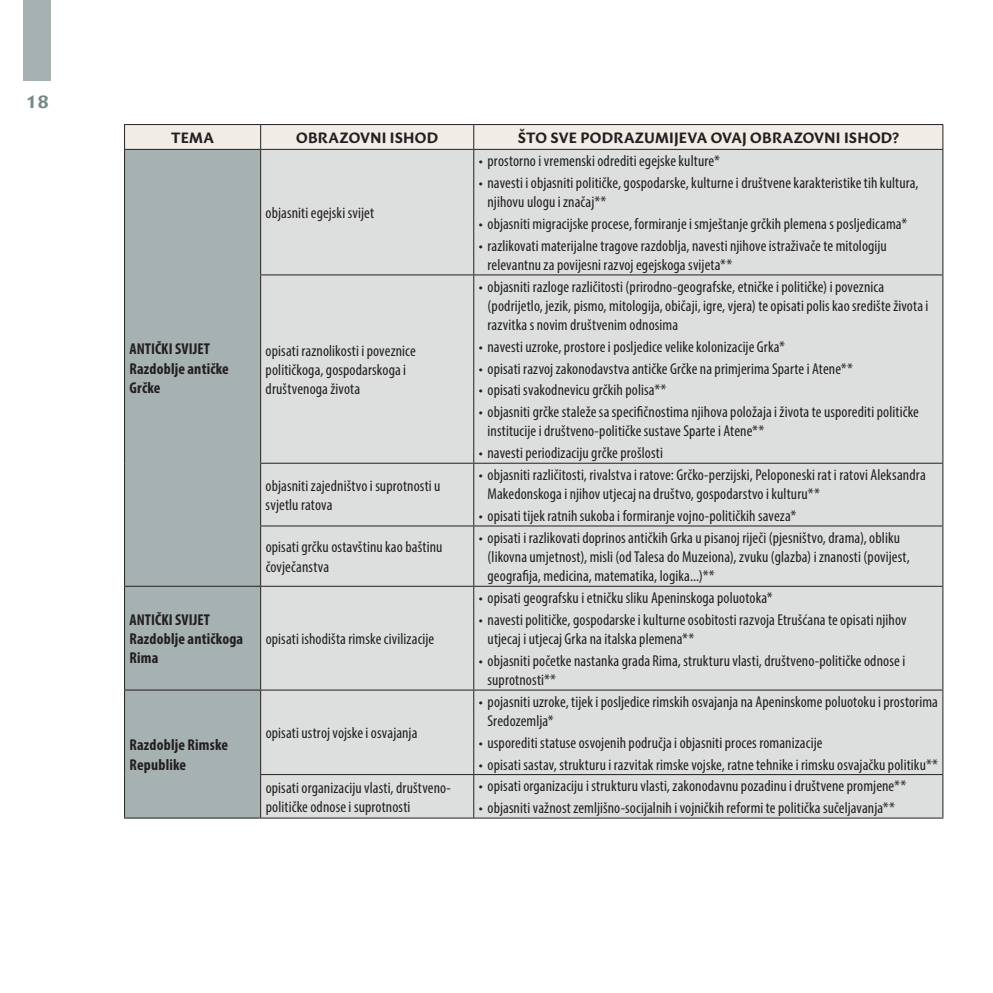
<style>
.page{position:relative;width:993px;height:993px;background:#fff}
.page>*{position:absolute;margin:0;border:0;box-sizing:border-box;transform-origin:0 0}
.t1{font:700 17.5px "Lithos Pro";color:#768a8b}
.t2{font:condensed 15.75px/19.2px "Myriad Pro";letter-spacing:.01em;color:#231f20}
.t3{font:700 condensed 15.75px/19.2px "Myriad Pro";letter-spacing:.01em;color:#231f20}
.t4{font:700 14.88px "Sharik Sans";letter-spacing:.015em;color:#231f20}
</style>
<div class="page">
<div style="left:24px;top:0;width:27px;height:81px;background:#a6b1b1"></div>
<div style="left:125px;top:150px;width:135px;height:667px;background:#a6b1b1"></div>
<div style="left:261px;top:150px;width:681px;height:667px;background:#dddfdf"></div>
<hr style="left:124px;top:150px;width:1px;height:125px;background:#231f20">
<hr style="left:124px;top:275px;width:1px;height:188px;background:#231f20">
<hr style="left:124px;top:463px;width:1px;height:63px;background:#231f20">
<hr style="left:124px;top:526px;width:1px;height:59px;background:#231f20">
<hr style="left:124px;top:585px;width:136px;height:1px;background:#231f20">
<hr style="left:124px;top:586px;width:1px;height:103px;background:#231f20">
<hr style="left:124px;top:689px;width:136px;height:1px;background:#231f20">
<hr style="left:124px;top:690px;width:1px;height:84px;background:#231f20">
<hr style="left:124px;top:774px;width:1px;height:43px;background:#231f20">
<hr style="left:260px;top:150px;width:1px;height:124px;background:#231f20">
<hr style="left:473px;top:150px;width:1px;height:124px;background:#231f20">
<hr style="left:942px;top:150px;width:1px;height:124px;background:#231f20">
<hr style="left:260px;top:274px;width:213px;height:1px;background:#231f20">
<hr style="left:260px;top:275px;width:1px;height:187px;background:#231f20">
<hr style="left:473px;top:274px;width:470px;height:1px;background:#231f20">
<hr style="left:473px;top:275px;width:1px;height:187px;background:#231f20">
<hr style="left:942px;top:275px;width:1px;height:187px;background:#231f20">
<hr style="left:260px;top:462px;width:213px;height:1px;background:#231f20">
<hr style="left:260px;top:463px;width:1px;height:62px;background:#231f20">
<hr style="left:473px;top:462px;width:470px;height:1px;background:#231f20">
<hr style="left:473px;top:463px;width:1px;height:62px;background:#231f20">
<hr style="left:942px;top:463px;width:1px;height:62px;background:#231f20">
<hr style="left:260px;top:525px;width:213px;height:1px;background:#231f20">
<hr style="left:260px;top:526px;width:1px;height:59px;background:#231f20">
<hr style="left:473px;top:525px;width:470px;height:1px;background:#231f20">
<hr style="left:473px;top:526px;width:1px;height:59px;background:#231f20">
<hr style="left:942px;top:526px;width:1px;height:59px;background:#231f20">
<hr style="left:260px;top:585px;width:213px;height:1px;background:#231f20">
<hr style="left:260px;top:586px;width:1px;height:103px;background:#231f20">
<hr style="left:473px;top:585px;width:470px;height:1px;background:#231f20">
<hr style="left:473px;top:586px;width:1px;height:103px;background:#231f20">
<hr style="left:942px;top:586px;width:1px;height:103px;background:#231f20">
<hr style="left:260px;top:689px;width:213px;height:1px;background:#231f20">
<hr style="left:260px;top:690px;width:1px;height:83px;background:#231f20">
<hr style="left:473px;top:689px;width:470px;height:1px;background:#231f20">
<hr style="left:473px;top:690px;width:1px;height:83px;background:#231f20">
<hr style="left:942px;top:690px;width:1px;height:83px;background:#231f20">
<hr style="left:260px;top:773px;width:213px;height:1px;background:#231f20">
<hr style="left:260px;top:774px;width:1px;height:43px;background:#231f20">
<hr style="left:473px;top:773px;width:470px;height:1px;background:#231f20">
<hr style="left:473px;top:774px;width:1px;height:43px;background:#231f20">
<hr style="left:942px;top:774px;width:1px;height:43px;background:#231f20">
<hr style="left:124px;top:817px;width:136px;height:1px;background:#231f20">
<hr style="left:260px;top:817px;width:213px;height:1px;background:#231f20">
<hr style="left:473px;top:817px;width:470px;height:1px;background:#231f20">
<hr style="left:124px;top:149px;width:136px;height:1px;background:#231f20">
<hr style="left:260px;top:149px;width:213px;height:1px;background:#231f20">
<hr style="left:473px;top:149px;width:470px;height:1px;background:#231f20">
<svg style="left:124px;top:124px;width:819px;height:25px;background:#e7e1dc"></svg>
<p class="t1" style="left:25px;top:92px;width:27px">18</p>
<p class="t4" style="left:171px;top:127px;width:44px">TEMA</p>
<p class="t4" style="left:296px;top:127px;width:143px">OBRAZOVNI ISHOD</p>
<p class="t4" style="left:517px;top:127px;width:382px">ŠTO SVE PODRAZUMIJEVA OVAJ OBRAZOVNI ISHOD?</p>
<p class="t3" style="left:129px;top:339px;width:101px">ANTIČKI SVIJET<br>Razdoblje antičke<br>Grčke</p>
<p class="t3" style="left:129px;top:609px;width:115px">ANTIČKI SVIJET<br>Razdoblje antičkoga<br>Rima</p>
<p class="t3" style="left:129px;top:734px;width:100px">Razdoblje Rimske<br>Republike</p>
<p class="t2" style="left:265px;top:203px;width:110px">objasniti egejski svijet</p>
<p class="t2" style="left:265px;top:340px;width:151px">opisati raznolikosti i poveznice političkoga, gospodarskoga i društvenoga života</p>
<p class="t2" style="left:478px;top:151px;width:242px">• prostorno i vremenski odrediti egejske kulture*</p>
<p class="t2" style="left:487px;top:173px;width:432px;text-indent:-9px">• navesti i objasniti političke, gospodarske, kulturne i društvene karakteristike tih kultura, njihovu ulogu i značaj**</p>
<p class="t2" style="left:478px;top:214px;width:430px">• objasniti migracijske procese, formiranje i smještanje grčkih plemena s posljedicama*</p>
<p class="t2" style="left:487px;top:235px;width:401px;text-indent:-9px">• razlikovati materijalne tragove razdoblja, navesti njihove istraživače te mitologiju relevantnu za povijesni razvoj egejskoga svijeta**</p>
<p class="t2" style="left:487px;top:276px;width:442px;text-indent:-9px">• objasniti razloge različitosti (prirodno-geografske, etničke i političke) i poveznica (podrijetlo, jezik, pismo, mitologija, običaji, igre, vjera) te opisati polis kao središte života i razvitka s novim društvenim odnosima</p>
<p class="t2" style="left:478px;top:337px;width:308px">• navesti uzroke, prostore i posljedice velike kolonizacije Grka*</p>
<p class="t2" style="left:478px;top:358px;width:375px">• opisati razvoj zakonodavstva antičke Grčke na primjerima Sparte i Atene**</p>
<p class="t2" style="left:478px;top:380px;width:189px">• opisati svakodnevicu grčkih polisa**</p>
<p class="t2" style="left:487px;top:402px;width:433px;text-indent:-9px">• objasniti grčke staleže sa specifičnostima njihova položaja i života te usporediti političke institucije i društveno-političke sustave Sparte i Atene**</p>
<p class="t2" style="left:478px;top:443px;width:186px">• navesti periodizaciju grčke prošlosti</p>
<p class="t2" style="left:265px;top:475px;width:176px">objasniti zajedništvo i suprotnosti u svjetlu ratova</p>
<p class="t2" style="left:487px;top:465px;width:439px;text-indent:-9px">• objasniti različitosti, rivalstva i ratove: Grčko-perzijski, Peloponeski rat i ratovi Aleksandra<br>Makedonskoga i njihov utjecaj na društvo, gospodarstvo i kulturu**</p>
<p class="t2" style="left:478px;top:506px;width:319px">• opisati tijek ratnih sukoba i formiranje vojno-političkih saveza*</p>
<p class="t2" style="left:265px;top:537px;width:178px">opisati grčku ostavštinu kao baštinu čovječanstva</p>
<p class="t2" style="left:487px;top:527px;width:423px;text-indent:-9px">• opisati i razlikovati doprinos antičkih Grka u pisanoj riječi (pjesništvo, drama), obliku (likovna umjetnost), misli (od Talesa do Muzeiona), zvuku (glazba) i znanosti (povijest, geografija, medicina, matematika, logika...)**</p>
<p class="t2" style="left:265px;top:628px;width:170px">opisati ishodišta rimske civilizacije</p>
<p class="t2" style="left:265px;top:723px;width:153px">opisati ustroj vojske i osvajanja</p>
<p class="t2" style="left:478px;top:588px;width:295px">• opisati geografsku i etničku sliku Apeninskoga poluotoka*</p>
<p class="t2" style="left:487px;top:609px;width:420px;text-indent:-9px">• navesti političke, gospodarske i kulturne osobitosti razvoja Etrušćana te opisati njihov utjecaj i utjecaj Grka na italska plemena**</p>
<p class="t2" style="left:487px;top:650px;width:419px;text-indent:-9px">• objasniti početke nastanka grada Rima, strukturu vlasti, društveno-političke odnose i suprotnosti**</p>
<p class="t2" style="left:487px;top:691px;width:452px;text-indent:-9px">• pojasniti uzroke, tijek i posljedice rimskih osvajanja na Apeninskome poluotoku i prostorima<br>Sredozemlja*</p>
<p class="t2" style="left:478px;top:732px;width:345px">• usporediti statuse osvojenih područja i objasniti proces romanizacije</p>
<p class="t2" style="left:478px;top:754px;width:460px">• opisati sastav, strukturu i razvitak rimske vojske, ratne tehnike i rimsku osvajačku politiku**</p>
<p class="t2" style="left:265px;top:777px;width:187px">opisati organizaciju vlasti, društveno&shy;političke odnose i suprotnosti</p>
<p class="t2" style="left:478px;top:776px;width:429px">• opisati organizaciju i strukturu vlasti, zakonodavnu pozadinu i društvene promjene**</p>
<p class="t2" style="left:478px;top:797px;width:417px">• objasniti važnost zemljišno-socijalnih i vojničkih reformi te politička sučeljavanja**</p>
</div>
